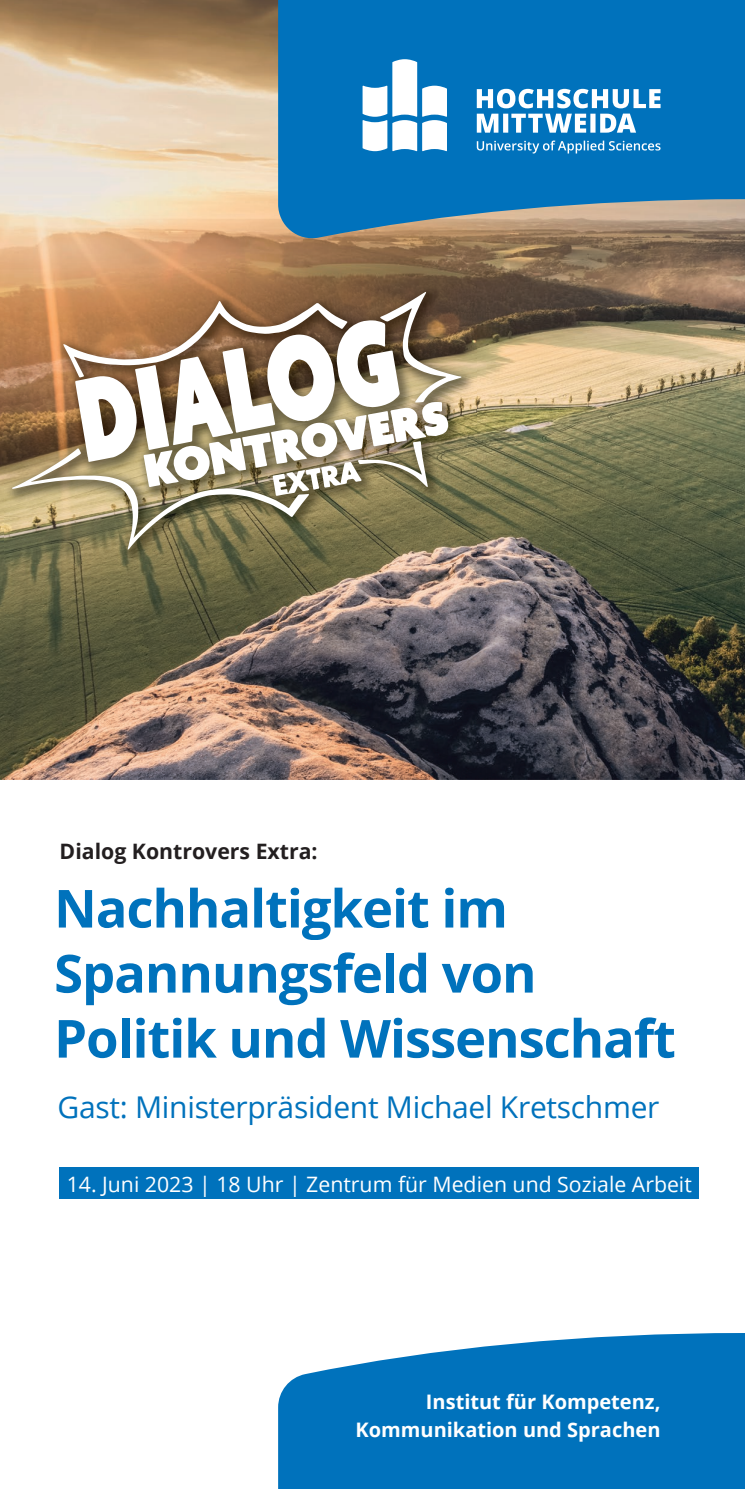
<style>
.page{position:relative;width:745px;height:1489px;background:#fff}
.page>*{position:absolute;margin:0;border:0;box-sizing:border-box;transform-origin:0 0}
.t1{font:700 52.5px/65px "Open Sans";letter-spacing:-.02em;color:#0072bc}
.t2{font:30px "Open Sans";letter-spacing:-.01em;color:#0072bc}
.t3{font:21.25px "Open Sans";color:#fff}
.t4{font:700 21.25px "Open Sans";color:#231f20}
.t5{font:700 20px/27.5px "Open Sans";color:#fff;text-align:right}
</style>
<div class="page">
<img style="left:0;top:0;width:744px;height:780px">
<svg style="left:278px;top:0;width:466px;height:238px;background:#1677b4"></svg>
<svg style="left:278px;top:1333px;width:466px;height:155px;background:#1980c2"></svg>
<svg style="left:362px;top:59px;width:84px;height:92px"></svg>
<svg style="left:476px;top:89px;width:184px;height:19px"></svg>
<svg style="left:476px;top:114px;width:159px;height:19px"></svg>
<svg style="left:476px;top:140px;width:184px;height:13px;background:#3d94cc"></svg>
<div style="left:60px;top:1167px;width:638px;height:32px;background:#0072bc"></div>
<svg style="left:59px;top:887px;width:446px;height:53px"></svg>
<img style="left:4px;top:284px;width:471px;height:280px">
<svg style="left:12px;top:292px;width:449px;height:257px"></svg>
<p class="t4" style="left:60px;top:835px;width:259px">Dialog Kontrovers Extra:</p>
<h1 class="t1" style="left:54px;top:939px;width:623px">Spannungsfeld von<br>Politik und Wissenschaft</h1>
<h2 class="t2" style="left:58px;top:1085px;width:603px">Gast: Ministerpräsident Michael Kretschmer</h2>
<p class="t3" style="left:67px;top:1169px;width:626px">14. Juni 2023 | 18 Uhr | Zentrum für Medien und Soziale Arbeit</p>
<p class="t5" style="left:355px;top:1387px;width:306px">Institut für Kompetenz,<br>Kommunikation und Sprachen</p>
</div>
